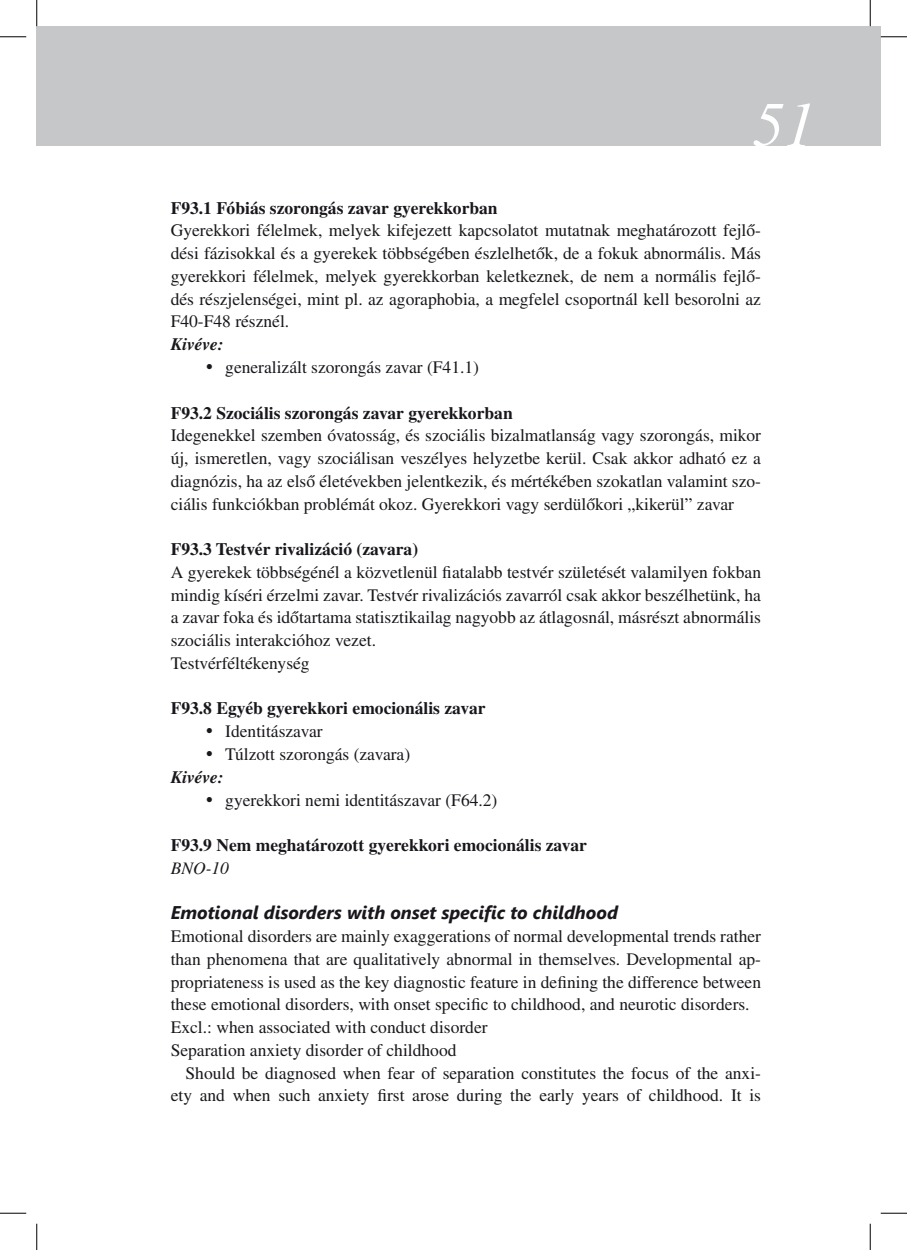
<style>
.page{position:relative;width:907px;height:1250px;background:#fff}
.page>*{position:absolute;margin:0;border:0;box-sizing:border-box;transform-origin:0 0}
.t1{font:italic 63px "Times CE";color:#fff}
.t2{font:italic 700 18.38px "Segoe UI";color:#1a171c}
.t3{font:17.5px/22.8px "Times CE";color:#1a171c}
.t4{font:700 17.5px "Times CE";color:#1a171c}
.t5{font:italic 700 17.5px "Times CE";color:#1a171c}
.t6{font:italic 17.5px "Times CE";color:#1a171c}
</style>
<div class="page">
<div style="left:37px;top:27px;width:843px;height:119px;background:#c6c7c9"></div>
<svg style="left:0;top:36px;width:26px;height:1px"></svg>
<svg style="left:881px;top:36px;width:26px;height:1px"></svg>
<svg style="left:0;top:1212px;width:26px;height:1px"></svg>
<svg style="left:881px;top:1212px;width:26px;height:1px"></svg>
<svg style="left:36px;top:0;width:1px;height:26px"></svg>
<svg style="left:36px;top:1223px;width:1px;height:26px"></svg>
<svg style="left:870px;top:0;width:1px;height:26px"></svg>
<svg style="left:870px;top:1223px;width:1px;height:26px"></svg>
<h1 class="t1" style="left:753px;top:86px;width:64px">51</h1>
<p class="t4" style="left:171px;top:197px;width:328px">F93.1 Fóbiás szorongás zavar gyerekkorban</p>
<p class="t3" style="left:171px;top:219px;width:592px;text-align:justify">Gyerekkori félelmek, melyek kifejezett kapcsolatot mutatnak meghatározott fejlő&shy;dési fázisokkal és a gyerekek többségében észlelhetők, de a fokuk abnormális. Más gyerekkori félelmek, melyek gyerekkorban keletkeznek, de nem a normális fejlő&shy;dés részjelenségei, mint pl. az agoraphobia, a megfelel csoportnál kell besorolni az F40-F48 résznél.</p>
<p class="t5" style="left:171px;top:333px;width:54px">Kivéve:</p>
<p class="t3" style="left:225px;top:355px;width:255px">generalizált szorongás zavar (F41.1)</p>
<p class="t4" style="left:171px;top:402px;width:343px">F93.2 Szociális szorongás zavar gyerekkorban</p>
<p class="t3" style="left:171px;top:424px;width:592px;text-align:justify">Idegenekkel szemben óvatosság, és szociális bizalmatlanság vagy szorongás, mikor új, ismeretlen, vagy szociálisan veszélyes helyzetbe kerül. Csak akkor adható ez a diagnózis, ha az első életévekben jelentkezik, és mértékében szokatlan valamint szo&shy;ciális funkciókban problémát okoz. Gyerekkori vagy serdülőkori „kikerül” zavar</p>
<p class="t4" style="left:171px;top:538px;width:249px">F93.3 Testvér rivalizáció (zavara)</p>
<p class="t3" style="left:171px;top:560px;width:592px">A gyerekek többségénél a közvetlenül fiatalabb testvér születését valamilyen fokban mindig kíséri érzelmi zavar. Testvér rivalizációs zavarról csak akkor beszélhetünk, ha a zavar foka és időtartama statisztikailag nagyobb az átlagosnál, másrészt abnormális szociális interakcióhoz vezet.<br>Testvérféltékenység</p>
<p class="t4" style="left:171px;top:697px;width:316px">F93.8 Egyéb gyerekkori emocionális zavar</p>
<p class="t3" style="left:225px;top:719px;width:186px">Identitászavar<br>Túlzott szorongás (zavara)</p>
<p class="t5" style="left:171px;top:766px;width:54px">Kivéve:</p>
<p class="t3" style="left:225px;top:787px;width:274px">gyerekkori nemi identitászavar (F64.2)</p>
<p class="t4" style="left:171px;top:834px;width:418px">F93.9 Nem meghatározott gyerekkori emocionális zavar</p>
<p class="t6" style="left:171px;top:857px;width:60px">BNO-10</p>
<p class="t2" style="left:171px;top:899px;width:449px">Emotional disorders with onset specific to childhood</p>
<p class="t3" style="left:171px;top:924px;width:592px">Emotional disorders are mainly exaggerations of normal developmental trends rather than phenomena that are qualitatively abnormal in themselves. Developmental ap&shy;propriateness is used as the key diagnostic feature in defining the difference between these emotional disorders, with onset specific to childhood, and neurotic disorders.<br>Excl.: when associated with conduct disorder<br>Separation anxiety disorder of childhood</p>
<p class="t3" style="left:171px;top:1060px;width:592px;text-align:right">Should be diagnosed when fear of separation constitutes the focus of the anxi&shy;ety and when such anxiety first arose during the early years of childhood. It is</p>
</div>
